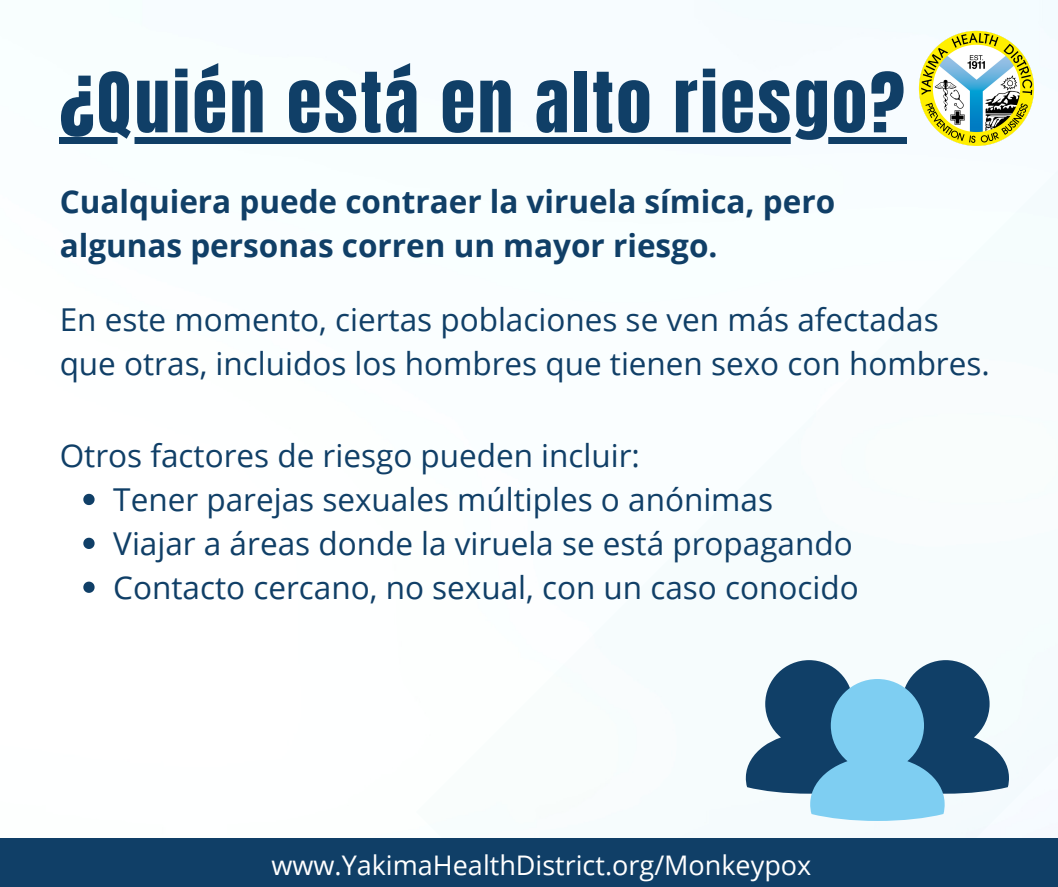
<style>
.page{position:relative;width:1058px;height:887px;background:#fff}
.page>*{position:absolute;margin:0;border:0;box-sizing:border-box;transform-origin:0 0}
.t1{font:70.5px "Anton";letter-spacing:.04em;color:#103f67}
.t2{font:31.5px/43.8px "Open Sans";color:#103f67}
.t3{font:700 31.5px/43.8px "Open Sans";color:#103f67}
.t4{font:27px "Open Sans";color:#fff}
</style>
<div class="page">
<img style="left:59px;top:0;width:999px;height:506px">
<svg style="left:415px;top:129px;width:643px;height:708px"></svg>
<img style="left:918px;top:31px;width:116px;height:116px">
<div style="left:0;top:837px;width:1058px;height:49px;background:#103f67"></div>
<svg style="left:745px;top:660px;width:264px;height:160px"></svg>
<div style="left:60px;top:137px;width:847px;height:7px;background:#103f67"></div>
<svg style="left:83px;top:494px;width:12px;height:11px"></svg>
<svg style="left:83px;top:537px;width:12px;height:12px"></svg>
<svg style="left:83px;top:581px;width:12px;height:12px"></svg>
<h1 class="t1" style="left:60px;top:52px;width:846px">¿Quién está en alto riesgo?</h1>
<p class="t3" style="left:60px;top:179px;width:777px">Cualquiera puede contraer la viruela símica, pero algunas personas corren un mayor riesgo.</p>
<p class="t2" style="left:60px;top:296px;width:931px">En este momento, ciertas poblaciones se ven más afectadas que otras, incluidos los hombres que tienen sexo con hombres.</p>
<p class="t2" style="left:60px;top:432px;width:582px">Otros factores de riesgo pueden incluir:</p>
<p class="t2" style="left:113px;top:476px;width:747px">Tener parejas sexuales múltiples o anónimas<br>Viajar a áreas donde la viruela se está propagando<br>Contacto cercano, no sexual, con un caso conocido</p>
<p class="t4" style="left:271px;top:846px;width:541px">www.YakimaHealthDistrict.org/Monkeypox</p>
</div>
